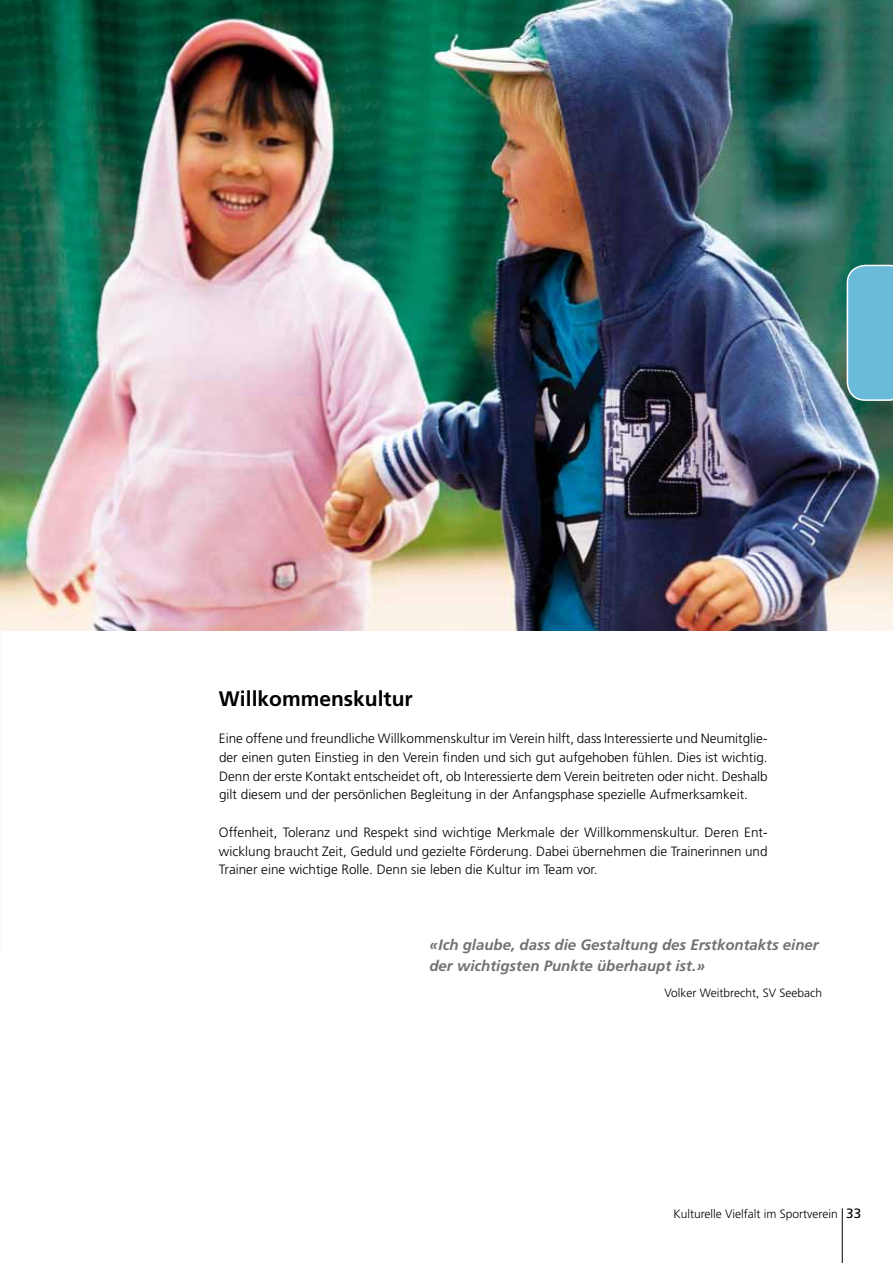
<style>
.page{position:relative;width:893px;height:1263px;background:#fff}
.page>*{position:absolute;margin:0;border:0;box-sizing:border-box;transform-origin:0 0}
.t1{font:700 21px "Frutiger LT";color:#000}
.t2{font:italic 700 15px/21px "Frutiger LT";color:#707172}
.t3{font:300 13.5px/18.8px "Frutiger LT";color:#000;text-align:justify}
.t4{font:300 12px "Frutiger LT";color:#000}
.s1{font-weight:400;font-size:13.5px}
</style>
<div class="page">
<img style="left:0;top:0;width:893px;height:631px">
<hr style="left:842px;top:1208px;width:1px;height:55px;background:#000">
<svg style="left:847px;top:265px;width:46px;height:136px;background:#6ebbd8"></svg>
<h1 class="t1" style="left:219px;top:686px;width:195px">Willkommenskultur</h1>
<p class="t3" style="left:219px;top:729px;width:550px">Eine offene und freundliche Willkommenskultur im Verein hilft, dass Interessierte und Neumitglie&shy;der einen guten Einstieg in den Verein finden und sich gut aufgehoben fühlen. Dies ist wichtig.<br>Denn der erste Kontakt entscheidet oft, ob Interessierte dem Verein beitreten oder nicht. Deshalb gilt diesem und der persönlichen Begleitung in der Anfangsphase spezielle Aufmerksamkeit.</p>
<p class="t3" style="left:219px;top:823px;width:550px">Offenheit, Toleranz und Respekt sind wichtige Merkmale der Willkommenskultur. Deren Ent&shy;wicklung braucht Zeit, Geduld und gezielte Förderung. Dabei übernehmen die Trainerinnen und Trainer eine wichtige Rolle. Denn sie leben die Kultur im Team vor.</p>
<p class="t2" style="left:429px;top:934px;width:391px">«Ich glaube, dass die Gestaltung des Erstkontakts einer der wichtigsten Punkte überhaupt ist.»</p>
<p class="t4" style="left:664px;top:986px;width:159px">Volker Weitbrecht, SV Seebach</p>
<p class="t4" style="left:673px;top:1207px;width:189px">Kulturelle Vielfalt im Sportverein <span class="s1">33</span></p>
</div>
